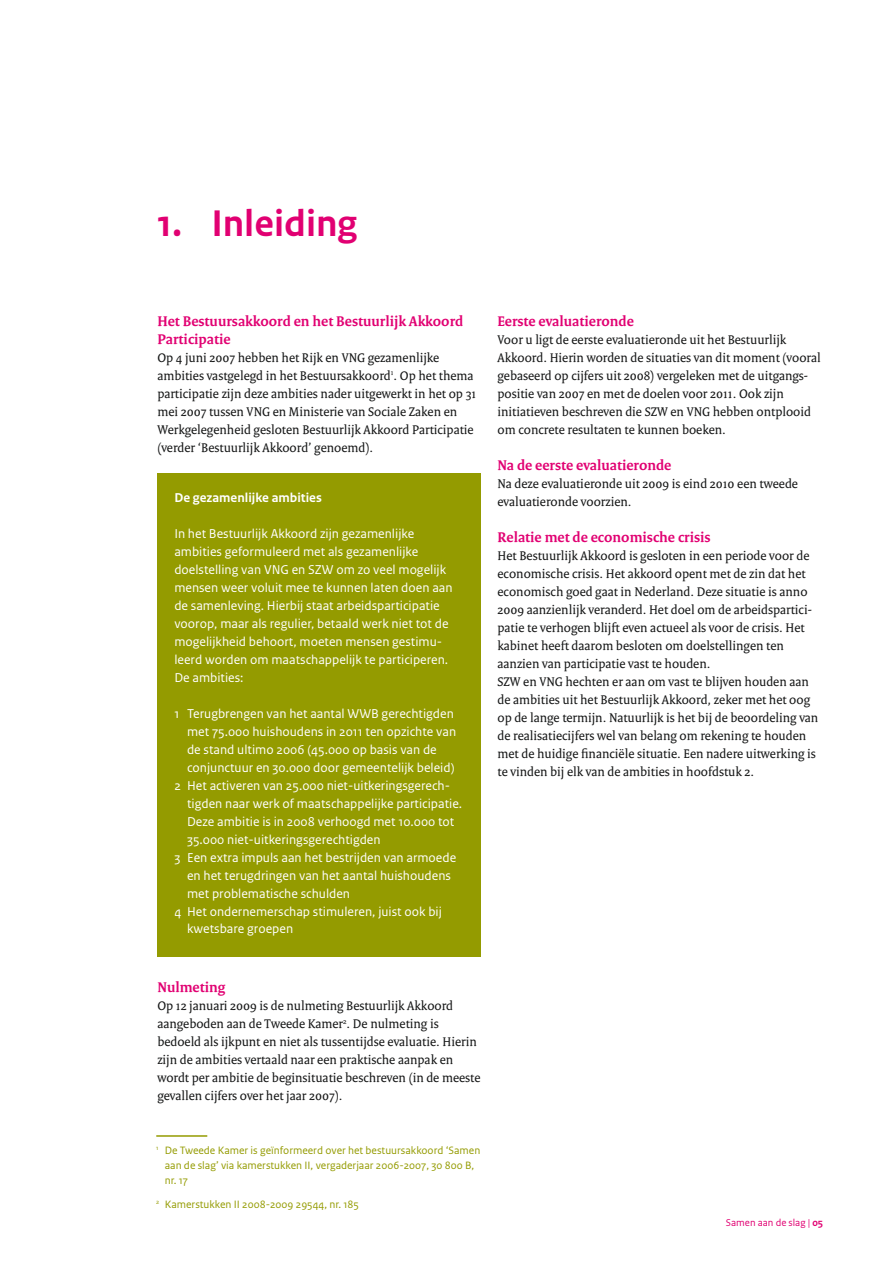
<style>
.page{position:relative;width:893px;height:1263px;background:#fff}
.page>*{position:absolute;margin:0;border:0;box-sizing:border-box;transform-origin:0 0}
.t1{font:700 39px "Rijksoverheid Sans Text";color:#e10072}
.t2{font:700 15px/18px "Rijksoverheid Serif";color:#e10072}
.t3{font:13.5px/18px "Rijksoverheid Serif";color:#151616}
.t4{font:13.5px/18px "Rijksoverheid Sans Text";color:#fff}
.t5{font:700 13.5px "Rijksoverheid Sans Text";color:#fff}
.t6{font:11.25px/15px "Rijksoverheid Sans Text";color:#949b00}
.t7{font:10.5px "Rijksoverheid Sans Text";color:#e10072}
.s1{font-weight:700}
</style>
<div class="page">
<div style="left:157px;top:474px;width:323px;height:483px;background:#949b00"></div>
<hr style="left:156px;top:1135px;width:51px;height:2px;background:#949b00">
<h1 class="t1" style="left:157px;top:201px;width:202px">1. Inleiding</h1>
<p class="t2" style="left:157px;top:312px;width:307px">Het Bestuursakkoord en het Bestuurlijk Akkoord<br>Participatie</p>
<p class="t3" style="left:157px;top:348px;width:320px">Op 4 juni 2007 hebben het Rijk en VNG gezamenlijke ambities vastgelegd in het Bestuursakkoord<sup>1</sup>. Op het thema participatie zijn deze ambities nader uitgewerkt in het op 31 mei 2007 tussen VNG en Ministerie van Sociale Zaken en Werkgelegenheid gesloten Bestuurlijk Akkoord Participatie (verder ‘Bestuurlijk Akkoord’ genoemd).</p>
<p class="t5" style="left:174px;top:489px;width:149px">De gezamenlijke ambities</p>
<p class="t4" style="left:174px;top:524px;width:280px">In het Bestuurlijk Akkoord zijn gezamenlijke ambities geformuleerd met als gezamenlijke doelstelling van VNG en SZW om zo veel mogelijk mensen weer voluit mee te kunnen laten doen aan de samenleving. Hierbij staat arbeidsparticipatie voorop, maar als regulier, betaald werk niet tot de mogelijkheid behoort, moeten mensen gestimu&shy;leerd worden om maatschappelijk te participeren.<br>De ambities:</p>
<p class="t4" style="left:174px;top:704px;width:281px">1 Terugbrengen van het aantal WWB gerechtigden</p>
<p class="t4" style="left:187px;top:722px;width:271px">met 75.000 huishoudens in 2011 ten opzichte van</p>
<p class="t4" style="left:187px;top:740px;width:251px">de stand ultimo 2006 (45.000 op basis van de</p>
<p class="t4" style="left:187px;top:758px;width:269px">conjunctuur en 30.000 door gemeentelijk beleid)</p>
<p class="t4" style="left:174px;top:776px;width:277px">2 Het activeren van 25.000 niet-uitkeringsgerech-</p>
<p class="t4" style="left:187px;top:794px;width:277px">tigden naar werk of maatschappelijke participatie.</p>
<p class="t4" style="left:187px;top:812px;width:269px">Deze ambitie is in 2008 verhoogd met 10.000 tot</p>
<p class="t4" style="left:187px;top:830px;width:195px">35.000 niet-uitkeringsgerechtigden</p>
<p class="t4" style="left:174px;top:848px;width:283px">3 Een extra impuls aan het bestrijden van armoede</p>
<p class="t4" style="left:187px;top:866px;width:265px">en het terugdringen van het aantal huishoudens</p>
<p class="t4" style="left:187px;top:884px;width:165px">met problematische schulden</p>
<p class="t4" style="left:174px;top:902px;width:269px">4 Het ondernemerschap stimuleren, juist ook bij</p>
<p class="t4" style="left:187px;top:920px;width:108px">kwetsbare groepen</p>
<p class="t2" style="left:497px;top:312px;width:138px">Eerste evaluatieronde</p>
<p class="t3" style="left:497px;top:330px;width:325px">Voor u ligt de eerste evaluatieronde uit het Bestuurlijk Akkoord. Hierin worden de situaties van dit moment (vooral gebaseerd op cijfers uit 2008) vergeleken met de uitgangs&shy;positie van 2007 en met de doelen voor 2011. Ook zijn initiatieven beschreven die SZW en VNG hebben ontplooid om concrete resultaten te kunnen boeken.</p>
<p class="t2" style="left:497px;top:456px;width:175px">Na de eerste evaluatieronde</p>
<p class="t3" style="left:497px;top:474px;width:302px">Na deze evaluatieronde uit 2009 is eind 2010 een tweede evaluatieronde voorzien.</p>
<p class="t2" style="left:497px;top:528px;width:215px">Relatie met de economische crisis</p>
<p class="t3" style="left:497px;top:546px;width:322px">Het Bestuurlijk Akkoord is gesloten in een periode voor de economische crisis. Het akkoord opent met de zin dat het economisch goed gaat in Nederland. Deze situatie is anno 2009 aanzienlijk veranderd. Het doel om de arbeidspartici&shy;patie te verhogen blijft even actueel als voor de crisis. Het kabinet heeft daarom besloten om doelstellingen ten aanzien van participatie vast te houden.<br>SZW en VNG hechten er aan om vast te blijven houden aan de ambities uit het Bestuurlijk Akkoord, zeker met het oog op de lange termijn. Natuurlijk is het bij de beoordeling van de realisatiecijfers wel van belang om rekening te houden met de huidige financiële situatie. Een nadere uitwerking is te vinden bij elk van de ambities in hoofdstuk 2.</p>
<p class="t2" style="left:157px;top:978px;width:69px">Nulmeting</p>
<p class="t3" style="left:157px;top:996px;width:325px">Op 12 januari 2009 is de nulmeting Bestuurlijk Akkoord aangeboden aan de Tweede Kamer<sup>2</sup>. De nulmeting is bedoeld als ijkpunt en niet als tussentijdse evaluatie. Hierin zijn de ambities vertaald naar een praktische aanpak en wordt per ambitie de beginsituatie beschreven (in de meeste gevallen cijfers over het jaar 2007).</p>
<p class="t6" style="left:165px;top:1143px;width:317px;text-indent:-9px"><sup>1</sup> De Tweede Kamer is geïnformeerd over het bestuursakkoord ‘Samen aan de slag’ via kamerstukken II, vergaderjaar 2006-2007, 30 800 B, nr. 17</p>
<p class="t6" style="left:156px;top:1197px;width:204px"><sup>2</sup> Kamerstukken II 2008-2009 29544, nr. 185</p>
<p class="t7" style="left:726px;top:1216px;width:99px">Samen aan de slag | <span class="s1">05</span></p>
</div>
